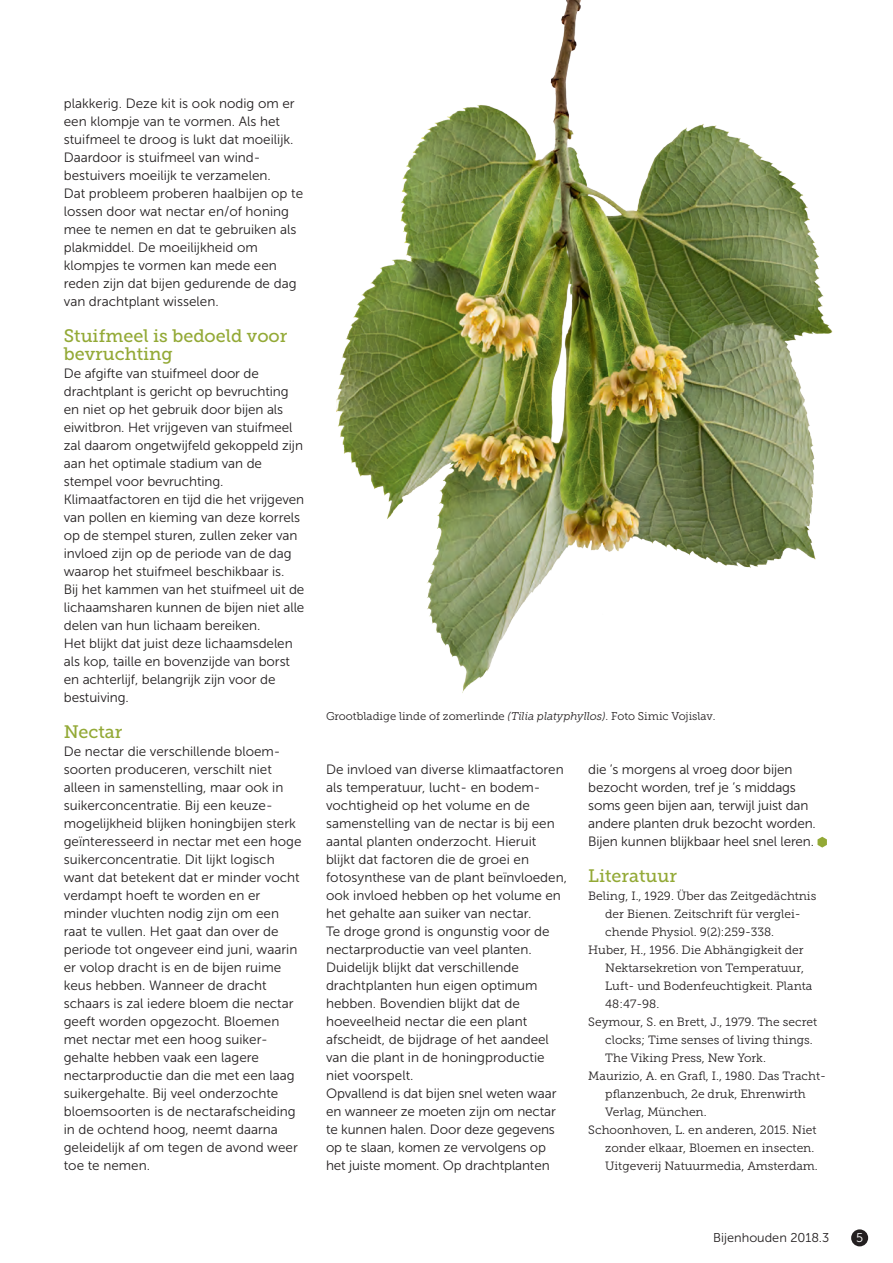
<style>
.page{position:relative;width:893px;height:1263px;background:#fff}
.page>*{position:absolute;margin:0;border:0;box-sizing:border-box;transform-origin:0 0}
.t1{font:18px/18px "Museo Slab 500";color:#93a936}
.t2{font:13.5px/18px "Museo Sans 300";color:#231f20}
.t3{font:12.75px "Museo Sans 300";color:#231f20}
.t4{font:12.75px "Museo Sans 300";color:#fff}
.t5{font:12px "Museo Slab 300";color:#231f20}
.t6{font:11.25px "Museo Slab 300";color:#231f20}
.s1{font-style:italic}
</style>
<div class="page">
<svg style="left:817px;top:837px;width:10px;height:10px"></svg>
<img style="left:336px;top:0;width:497px;height:693px">
<div style="left:851px;top:1229px;width:17px;height:17px;background:#231f20;border-radius:50%"></div>
<p class="t2" style="left:64px;top:94px;width:241px">plakkerig. Deze kit is ook nodig om er een klompje van te vormen. Als het stuifmeel te droog is lukt dat moeilijk.<br>Daardoor is stuifmeel van wind&shy;bestuivers moeilijk te verzamelen.<br>Dat probleem proberen haalbijen op te lossen door wat nectar en/of honing mee te nemen en dat te gebruiken als plakmiddel. De moeilijkheid om klompjes te vormen kan mede een reden zijn dat bijen gedurende de dag van drachtplant wisselen.</p>
<h1 class="t1" style="left:64px;top:327px;width:225px">Stuifmeel is bedoeld voor bevruchting</h1>
<p class="t2" style="left:64px;top:364px;width:242px">De afgifte van stuifmeel door de drachtplant is gericht op bevruchting en niet op het gebruik door bijen als eiwitbron. Het vrijgeven van stuifmeel zal daarom ongetwijfeld gekoppeld zijn aan het optimale stadium van de stempel voor bevruchting.<br>Klimaatfactoren en tijd die het vrijgeven van pollen en kieming van deze korrels op de stempel sturen, zullen zeker van invloed zijn op de periode van de dag waarop het stuifmeel beschikbaar is.<br>Bij het kammen van het stuifmeel uit de lichaamsharen kunnen de bijen niet alle delen van hun lichaam bereiken.<br>Het blijkt dat juist deze lichaamsdelen als kop, taille en bovenzijde van borst en achterlijf, belangrijk zijn voor de bestuiving.</p>
<h1 class="t1" style="left:64px;top:723px;width:60px">Nectar</h1>
<p class="t2" style="left:64px;top:742px;width:239px">De nectar die verschillende bloem&shy;soorten produceren, verschilt niet alleen in samenstelling, maar ook in suikerconcentratie. Bij een keuze&shy;mogelijkheid blijken honingbijen sterk geïnteresseerd in nectar met een hoge suikerconcentratie. Dit lijkt logisch want dat betekent dat er minder vocht verdampt hoeft te worden en er minder vluchten nodig zijn om een raat te vullen. Het gaat dan over de periode tot ongeveer eind juni, waarin er volop dracht is en de bijen ruime keus hebben. Wanneer de dracht schaars is zal iedere bloem die nectar geeft worden opgezocht. Bloemen met nectar met een hoog suiker&shy;gehalte hebben vaak een lagere nectarproductie dan die met een laag suikergehalte. Bij veel onderzochte bloemsoorten is de nectarafscheiding in de ochtend hoog, neemt daarna geleidelijk af om tegen de avond weer toe te nemen.</p>
<p class="t6" style="left:326px;top:710px;width:391px">Grootbladige linde of zomerlinde <span class="s1">(Tilia platyphyllos)</span>. Foto Simic Vojislav.</p>
<p class="t2" style="left:326px;top:760px;width:242px">De invloed van diverse klimaatfactoren als temperatuur, lucht- en bodem&shy;vochtigheid op het volume en de samenstelling van de nectar is bij een aantal planten onderzocht. Hieruit blijkt dat factoren die de groei en fotosynthese van de plant beïnvloeden, ook invloed hebben op het volume en het gehalte aan suiker van nectar.<br>Te droge grond is ongunstig voor de nectarproductie van veel planten.<br>Duidelijk blijkt dat verschillende drachtplanten hun eigen optimum hebben. Bovendien blijkt dat de hoeveelheid nectar die een plant afscheidt, de bijdrage of het aandeel van die plant in de honingproductie niet voorspelt.<br>Opvallend is dat bijen snel weten waar en wanneer ze moeten zijn om nectar te kunnen halen. Door deze gegevens op te slaan, komen ze vervolgens op het juiste moment. Op drachtplanten</p>
<p class="t2" style="left:588px;top:760px;width:229px">die ’s morgens al vroeg door bijen bezocht worden, tref je ’s middags soms geen bijen aan, terwijl juist dan andere planten druk bezocht worden.<br>Bijen kunnen blijkbaar heel snel leren.</p>
<h1 class="t1" style="left:588px;top:867px;width:90px">Literatuur</h1>
<p class="t5" style="left:588px;top:889px;width:230px">Beling, I., 1929. Über das Zeitgedächtnis</p>
<p class="t5" style="left:605px;top:907px;width:197px">der Bienen. Zeitschrift für verglei-</p>
<p class="t5" style="left:605px;top:925px;width:170px">chende Physiol. 9(2):259-338.</p>
<p class="t5" style="left:588px;top:943px;width:217px">Huber, H., 1956. Die Abhängigkeit der</p>
<p class="t5" style="left:605px;top:961px;width:200px">Nektarsekretion von Temperatuur,</p>
<p class="t5" style="left:605px;top:979px;width:209px">Luft- und Bodenfeuchtigkeit. Planta</p>
<p class="t5" style="left:605px;top:997px;width:56px">48:47-98.</p>
<p class="t5" style="left:588px;top:1015px;width:230px">Seymour, S. en Brett, J., 1979. The secret</p>
<p class="t5" style="left:605px;top:1033px;width:209px">clocks; Time senses of living things.</p>
<p class="t5" style="left:605px;top:1051px;width:162px">The Viking Press, New York.</p>
<p class="t5" style="left:588px;top:1069px;width:239px">Maurizio, A. en Grafl, I., 1980. Das Tracht-</p>
<p class="t5" style="left:605px;top:1087px;width:202px">pflanzenbuch, 2e druk, Ehrenwirth</p>
<p class="t5" style="left:605px;top:1105px;width:103px">Verlag, München.</p>
<p class="t5" style="left:588px;top:1123px;width:230px">Schoonhoven, L. en anderen, 2015. Niet</p>
<p class="t5" style="left:605px;top:1141px;width:211px">zonder elkaar, Bloemen en insecten.</p>
<p class="t5" style="left:605px;top:1159px;width:214px">Uitgeverij Natuurmedia, Amsterdam.</p>
<p class="t3" style="left:713px;top:1231px;width:117px">Bijenhouden 2018.3</p>
<p class="t4" style="left:856px;top:1231px;width:9px">5</p>
</div>
